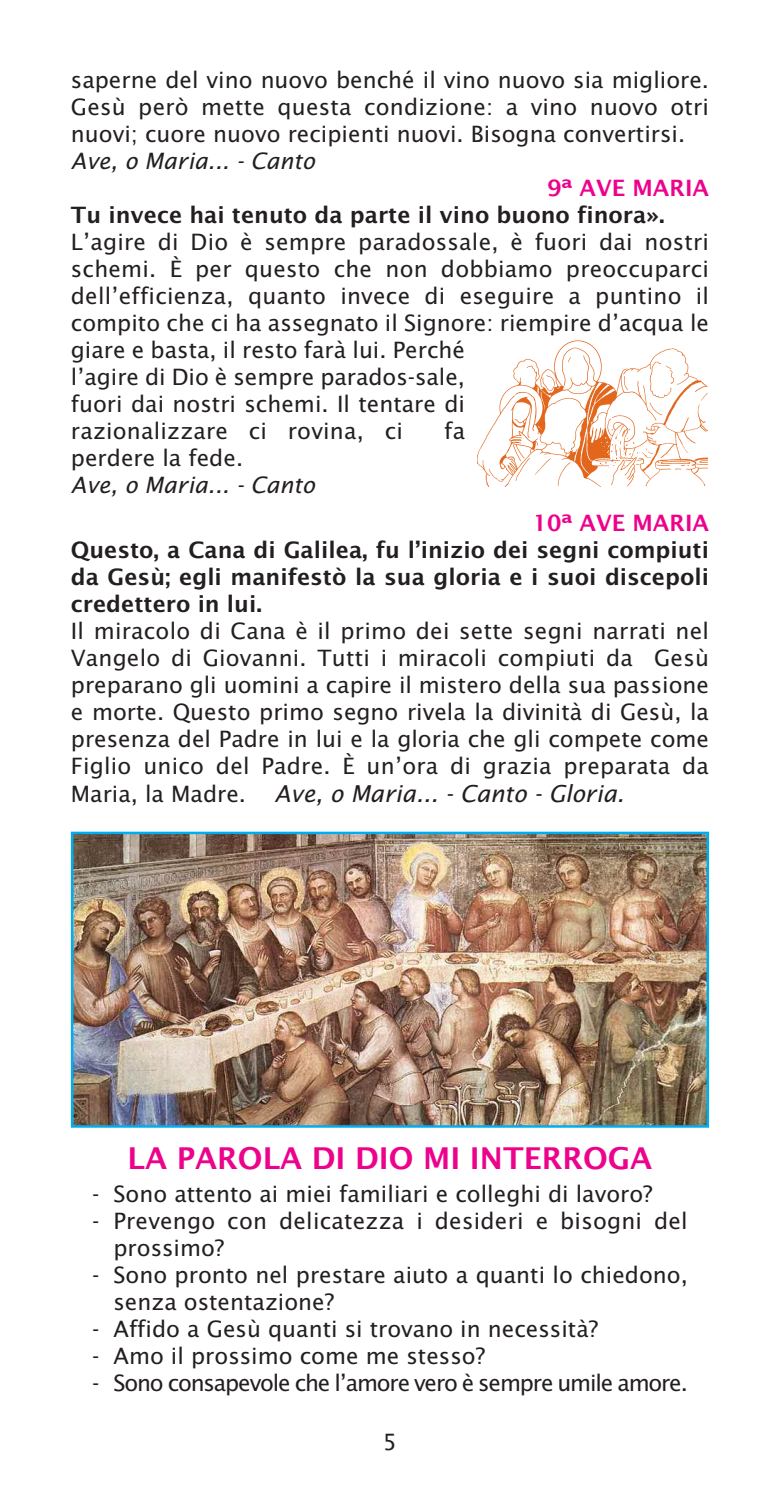
<style>
.page{position:relative;width:780px;height:1489px;background:#fff}
.page>*{position:absolute;margin:0;border:0;box-sizing:border-box;transform-origin:0 0}
.t1{font:600 30px "Lucida Sans";color:#ed028c}
.t2{font:italic 23.25px "Lucida Sans";color:#231f20}
.t3{font:22.5px/27px "Lucida Sans";color:#231f20}
.t4{font:600 22.5px/27px "Lucida Sans";color:#231f20;text-align:justify}
.t5{font:22.5px "Lucida Sans";letter-spacing:-.05em;color:#231f20}
.t6{font:italic 22.5px "Lucida Sans";color:#231f20}
.t7{font:600 22.5px "Lucida Sans";color:#ed028c}
.s1{font-style:normal;font-size:22.5px}
</style>
<div class="page">
<img style="left:477px;top:341px;width:230px;height:145px">
<img style="left:74px;top:834px;width:632px;height:290px">
<div style="left:71px;top:831px;width:638px;height:296px;border:2px solid #00aeef"></div>
<p class="t3" style="left:71px;top:67px;width:639px;text-align:justify">saperne del vino nuovo benché il vino nuovo sia migliore.<br>Gesù però mette questa condizione: a vino nuovo otri nuovi; cuore nuovo recipienti nuovi. Bisogna convertirsi.</p>
<p class="t6" style="left:71px;top:148px;width:245px">Ave, o Maria... - Canto</p>
<p class="t7" style="left:547px;top:175px;width:163px">9ª AVE MARIA</p>
<p class="t4" style="left:71px;top:202px;width:595px">Tu invece hai tenuto da parte il vino buono finora».</p>
<p class="t3" style="left:71px;top:229px;width:639px">L’agire di Dio è sempre paradossale, è fuori dai nostri schemi. È per questo che non dobbiamo preoccuparci dell’efficienza, quanto invece di eseguire a puntino il compito che ci ha assegnato il Signore: riempire d’acqua le giare e basta, il resto farà lui. Perché<br>l’agire di Dio è sempre parados-sale,<br>fuori dai nostri schemi. Il tentare di<br>razionalizzare ci rovina, ci</p>
<p class="t3" style="left:444px;top:418px;width:22px">fa</p>
<p class="t3" style="left:71px;top:445px;width:174px">perdere la fede.</p>
<p class="t6" style="left:71px;top:472px;width:245px">Ave, o Maria... - Canto</p>
<p class="t7" style="left:532px;top:510px;width:178px">10ª AVE MARIA</p>
<p class="t4" style="left:71px;top:537px;width:639px">Questo, a Cana di Galilea, fu l’inizio dei segni compiuti da Gesù; egli manifestò la sua gloria e i suoi discepoli credettero in lui.</p>
<p class="t3" style="left:71px;top:618px;width:639px;text-align:justify">Il miracolo di Cana è il primo dei sette segni narrati nel Vangelo di Giovanni. Tutti i miracoli compiuti da Gesù preparano gli uomini a capire il mistero della sua passione e morte. Questo primo segno rivela la divinità di Gesù, la presenza del Padre in lui e la gloria che gli compete come Figlio unico del Padre. È un’ora di grazia preparata da</p>
<p class="t2" style="left:71px;top:780px;width:555px"><span class="s1">Maria, la Madre.</span> Ave, o Maria... - Canto - Gloria.</p>
<h1 class="t1" style="left:128px;top:1140px;width:526px">LA PAROLA DI DIO MI INTERROGA</h1>
<p class="t3" style="left:92px;top:1180px;width:562px">- Sono attento ai miei familiari e colleghi di lavoro?</p>
<p class="t3" style="left:113px;top:1207px;width:576px;text-indent:-21px">- Prevengo con delicatezza i desideri e bisogni del prossimo?</p>
<p class="t3" style="left:113px;top:1261px;width:576px;text-indent:-21px">- Sono pronto nel prestare aiuto a quanti lo chiedono, senza ostentazione?</p>
<p class="t3" style="left:92px;top:1315px;width:507px">- Affido a Gesù quanti si trovano in necessità?</p>
<p class="t3" style="left:92px;top:1342px;width:394px">- Amo il prossimo come me stesso?</p>
<p class="t5" style="left:92px;top:1370px;width:597px">- Sono consapevole che l’amore vero è sempre umile amore.</p>
<p class="t3" style="left:383px;top:1428px;width:16px">5</p>
</div>
